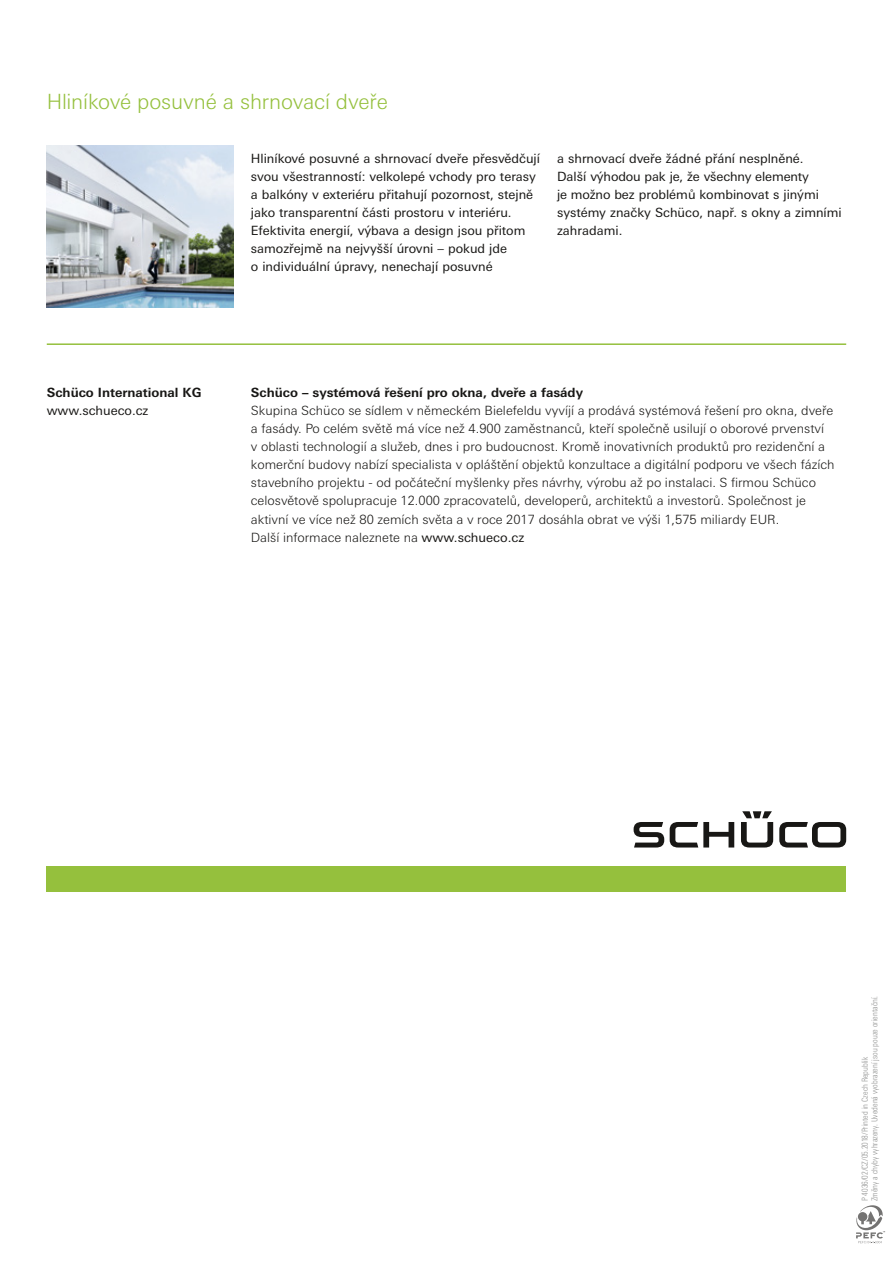
<style>
.page{position:relative;width:893px;height:1263px;background:#fff}
.page>*{position:absolute;margin:0;border:0;box-sizing:border-box;transform-origin:0 0}
.t1{font:300 21px "Univers For Schueco 330";letter-spacing:-.01em;color:#95c03d}
.t2{font:300 12.75px/18px "Univers For Schueco 330";color:#181715}
.t3{font:12.75px/18px "Univers For Schueco 430 Reg";color:#181715}
.t4{font:700 12.75px "Univers For Schueco 630";color:#181715}
.t5{font:8.25px/9.8px "Univers For Schueco 320 Cd Lt";color:#8f908f}
.s1{font-family:"Univers For Schueco 430 Reg";font-weight:400}
</style>
<div class="page">
<img style="left:47px;top:145px;width:187px;height:162px">
<svg style="left:856px;top:1205px;width:29px;height:38px"></svg>
<svg style="left:634px;top:811px;width:212px;height:36px"></svg>
<div style="left:47px;top:866px;width:799px;height:26px;background:#95c03d"></div>
<hr style="left:47px;top:343px;width:799px;height:2px;background:#95c03d">
<h1 class="t1" style="left:47px;top:90px;width:343px">Hliníkové posuvné a shrnovací dveře</h1>
<p class="t4" style="left:47px;top:385px;width:156px">Schüco International KG</p>
<p class="t3" style="left:47px;top:402px;width:103px">www.schueco.cz</p>
<p class="t3" style="left:251px;top:150px;width:291px">Hliníkové posuvné a shrnovací dveře přesvědčují svou všestranností: velkolepé vchody pro terasy a balkóny v exteriéru přitahují pozornost, stejně jako transparentní části prostoru v interiéru.<br>Efektivita energií, výbava a design jsou přitom samozřejmě na nejvyšší úrovni – pokud jde<br>o individuální úpravy, nenechají posuvné</p>
<p class="t3" style="left:557px;top:150px;width:286px">a shrnovací dveře žádné přání nesplněné.<br>Další výhodou pak je, že všechny elementy<br>je možno bez problémů kombinovat s jinými systémy značky Schüco, např. s okny a zimními zahradami.</p>
<p class="t4" style="left:251px;top:385px;width:334px">Schüco – systémová řešení pro okna, dveře a fasády</p>
<p class="t2" style="left:251px;top:402px;width:585px">Skupina Schüco se sídlem v německém Bielefeldu vyvíjí a prodává systémová řešení pro okna, dveře a fasády. Po celém světě má více než 4.900 zaměstnanců, kteří společně usilují o oborové prvenství<br>v oblasti technologií a služeb, dnes i pro budoucnost. Kromě inovativních produktů pro rezidenční a komerční budovy nabízí specialista v opláštění objektů konzultace a digitální podporu ve všech fázích stavebního projektu - od počáteční myšlenky přes návrhy, výrobu až po instalaci. S firmou Schüco celosvětově spolupracuje 12.000 zpracovatelů, developerů, architektů a investorů. Společnost je aktivní ve více než 80 zemích světa a v roce 2017 dosáhla obrat ve výši 1,575 miliardy EUR.<br>Další informace naleznete na <span class="s1">www.schueco.cz</span></p>
<p class="t5" style="left:860px;top:1201px;width:207px;rotate:-90deg">P 4036/02/CZ/05.2018/Printed in Czech Republik<br>Změny a chyby vyhrazeny. Uvedená vyobrazení jsou pouze orientační.</p>
</div>
